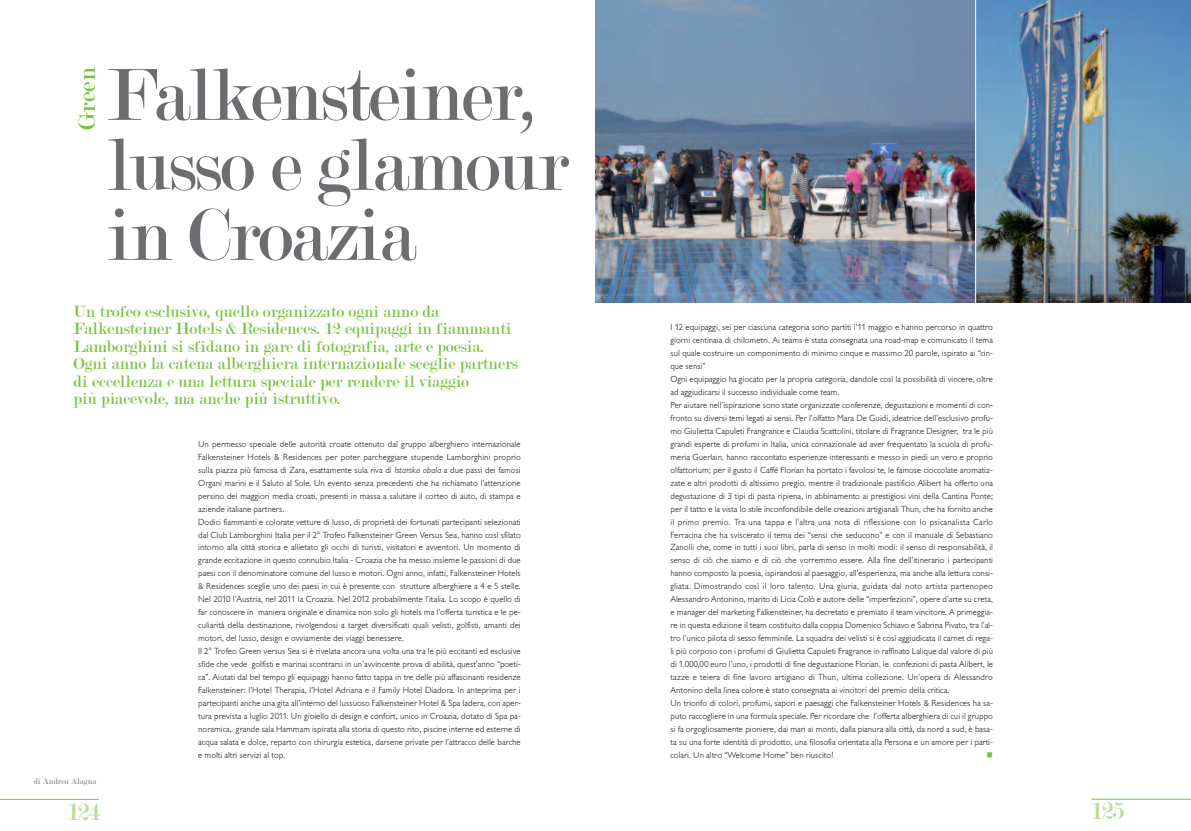
<style>
.page{position:relative;width:1191px;height:831px;background:#fff}
.page>*{position:absolute;margin:0;border:0;box-sizing:border-box;transform-origin:0 0}
.t1{font:78.75px/70px "Modern";letter-spacing:-.025em;color:#6c6d70}
.t2{font:26.25px "Modern";letter-spacing:-.04em;color:#badb9b}
.t3{font:26.25px "Modern";color:#79c142}
.t4{font:17.5px/17.5px "Modern";color:#79c142}
.t5{font:300 8.75px/13px "Gill Sans BQ";color:#231f20}
.t6{font:8.75px "Modern";color:#87898c}
.t7{font:8.58px "Wingdings";color:#79c142}
.s1{font-style:italic}
</style>
<div class="page">
<img style="left:976px;top:0;width:215px;height:303px">
<hr style="left:0;top:799px;width:99px;height:1px;background:#79c142">
<img style="left:595px;top:0;width:380px;height:303px">
<hr style="left:1091px;top:799px;width:100px;height:1px;background:#79c142">
<h2 class="t3" style="left:74px;top:130px;width:65px;rotate:-90deg">Green</h2>
<h1 class="t1" style="left:107px;top:62px;width:463px">Falkensteiner, lusso e glamour in Croazia</h1>
<p class="t4" style="left:74px;top:303px;width:446px">Un trofeo esclusivo, quello organizzato ogni anno da Falkensteiner Hotels &amp; Residences. 12 equipaggi in fiammanti Lamborghini si sfidano in gare di fotografia, arte e poesia.<br>Ogni anno la catena alberghiera internazionale sceglie partners di eccellenza e una lettura speciale per rendere il viaggio<br>più piacevole, ma anche più istruttivo.</p>
<p class="t5" style="left:198px;top:437px;width:324px">Un permesso speciale delle autorità croate ottenuto dal gruppo alberghiero internazionale Falkensteiner Hotels &amp; Residences per poter parcheggiare stupende Lamborghini proprio sulla piazza più famosa di Zara, esattamente sula riva di <span class="s1">Istarska obala</span> a due passi dei famosi Organi marini e il Saluto al Sole. Un evento senza precedenti che ha richiamato l’attenzione persino dei maggiori media croati, presenti in massa a salutare il corteo di auto, di stampa e aziende italiane partners.<br>Dodici fiammanti e colorate vetture di lusso, di proprietà dei fortunati partecipanti selezionati dal Club Lamborghini Italia per il 2° Trofeo Falkensteiner Green Versus Sea, hanno così sfilato intorno alla città storica e allietato gli occhi di turisti, visitatori e avventori. Un momento di grande eccitazione in questo connubio Italia - Croazia che ha messo insieme le passioni di due paesi con il denominatore comune del lusso e motori. Ogni anno, infatti, Falkensteiner Hotels &amp; Residences sceglie uno dei paesi in cui è presente con strutture alberghiere a 4 e 5 stelle.<br>Nel 2010 l’Austria, nel 2011 la Croazia. Nel 2012 probabilmente l’italia. Lo scopo è quello di far conoscere in maniera originale e dinamica non solo gli hotels ma l’offerta turistica e le pe&shy;culiarità della destinazione, rivolgendosi a target diversificati quali velisti, golfisti, amanti dei motori, del lusso, design e ovviamente dei viaggi benessere.<br>Il 2° Trofeo Green versus Sea si è rivelata ancora una volta una tra le più eccitanti ed esclusive sfide che vede golfisti e marinai scontrarsi in un’avvincente prova di abilità, quest’anno “poeti&shy;ca”. Aiutati dal bel tempo gli equipaggi hanno fatto tappa in tre delle più affascinanti residenze Falkensteiner: l’Hotel Therapia, l’Hotel Adriana e il Family Hotel Diadora. In anteprima per i partecipanti anche una gita all’interno del lussuoso Falkensteiner Hotel &amp; Spa Iadera, con aper&shy;tura prevista a luglio 2011. Un gioiello di design e confort, unico in Croazia, dotato di Spa pa&shy;noramica, grande sala Hammam ispirata alla storia di questo rito, piscine interne ed esterne di acqua salata e dolce, reparto con chirurgia estetica, darsene private per l’attracco delle barche e molti altri servizi al top.</p>
<p class="t6" style="left:34px;top:777px;width:64px">di Andrea Alagna</p>
<h2 class="t2" style="left:67px;top:799px;width:35px">124</h2>
<p class="t5" style="left:670px;top:321px;width:324px">I 12 equipaggi, sei per ciascuna categoria sono partiti l’11 maggio e hanno percorso in quattro giorni centinaia di chilometri. Ai teams è stata consegnata una road-map e comunicato il tema sul quale costruire un componimento di minimo cinque e massimo 20 parole, ispirato ai “cin&shy;que sensi”<br>Ogni equipaggio ha giocato per la propria categoria, dandole così la possibilità di vincere, oltre ad aggiudicarsi il successo individuale come team.<br>Per aiutare nell’ispirazione sono state organizzate conferenze, degustazioni e momenti di con&shy;fronto su diversi temi legati ai sensi. Per l’olfatto Mara De Guidi, ideatrice dell’esclusivo profu&shy;mo Giulietta Capuleti Frangrance e Claudia Scattolini, titolare di Fragrance Designer, tra le più grandi esperte di profumi in Italia, unica connazionale ad aver frequentato la scuola di profu&shy;meria Guerlain, hanno raccontato esperienze interessanti e messo in piedi un vero e proprio olfattorium; per il gusto il Caffé Florian ha portato i favolosi te, le famose cioccolate aromatiz&shy;zate e altri prodotti di altissimo pregio, mentre il tradizionale pastificio Alibert ha offerto una degustazione di 3 tipi di pasta ripiena, in abbinamento ai prestigiosi vini della Cantina Ponte; per il tatto e la vista lo stile inconfondibile delle creazioni artigianali Thun, che ha fornito anche il primo premio. Tra una tappa e l'altra una nota di riflessione con lo psicanalista Carlo Ferracina che ha sviscerato il tema dei “sensi che seducono” e con il manuale di Sebastiano Zanolli che, come in tutti i suoi libri, parla di senso in molti modi: il senso di responsabilità, il senso di ciò che siamo e di ciò che vorremmo essere. Alla fine dell'itinerario i partecipanti hanno composto la poesia, ispirandosi al paesaggio, all'esperienza, ma anche alla lettura consi&shy;gliata. Dimostrando così il loro talento. Una giuria, guidata dal noto artista partenopeo Alessandro Antonino, marito di Licia Colò e autore delle “imperfezioni”, opere d’arte su creta, e manager del marketing Falkensteiner, ha decretato e premiato il team vincitore. A primeggia&shy;re in questa edizione il team costituito dalla coppia Domenico Schiavo e Sabrina Pivato, tra l’al&shy;tro l’unico pilota di sesso femminile. La squadra dei velisti si è così aggiudicata il carnet di rega&shy;li più corposo con i profumi di Giulietta Capuleti Fragrance in raffinato Lalique dal valore di più di 1.000,00 euro l’uno, i prodotti di fine degustazione Florian, le confezioni di pasta Alibert, le tazze e teiera di fine lavoro artigiano di Thun, ultima collezione. Un’opera di Alessandro Antonino della linea colore è stato consegnata ai vincitori del premio della critica.<br>Un trionfo di colori, profumi, sapori e paesaggi che Falkensteiner Hotels &amp; Residences ha sa&shy;puto raccogliere in una formula speciale. Per ricordare che l’offerta alberghiera di cui il gruppo si fa orgogliosamente pioniere, dai mari ai monti, dalla pianura alla città, da nord a sud, è basa&shy;ta su una forte identità di prodotto, una filosofia orientata alla Persona e un amore per i parti&shy;colari. Un altro “Welcome Home” ben riuscito!</p>
<p class="t7" style="left:986px;top:750px;width:8px">■</p>
<h2 class="t2" style="left:1090px;top:799px;width:35px">125</h2>
</div>
